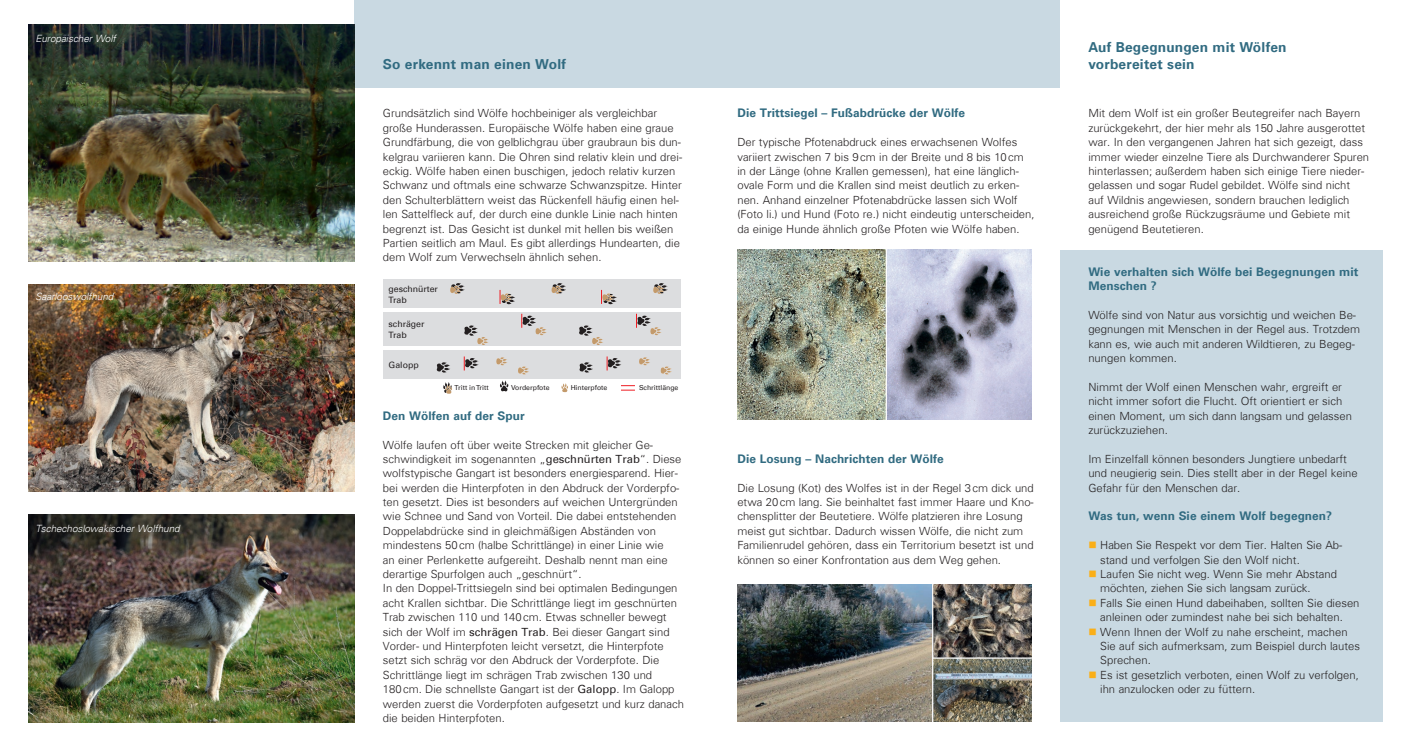
<style>
.page{position:relative;width:1411px;height:745px;background:#fff}
.page>*{position:absolute;margin:0;border:0;box-sizing:border-box;transform-origin:0 0}
.HL_Kopfzeile{font:700 13.75px/16.9px "Univers Com 65";letter-spacing:.015em;color:#316b81}
.Zwischen_HL{font:700 11.88px/14.4px "Univers Com 65";letter-spacing:.005em;color:#316b81}
.Fließtext{font:300 11.25px/14.4px "Univers Com 45";color:#231f20}
.BU{font:italic 300 10px "Univers Com 45";letter-spacing:-.01em;color:#fff}
.t1{font:8.75px/10.5px "Univers Com 55 Roman";color:#231f20}
.t2{font:6.88px "Univers Com 55 Roman";color:#231f20}
.s1{font-family:"Univers Com 55 Roman";font-weight:400}
.s2{color:#faaf18}
</style>
<div class="page">
<div style="left:1059px;top:250px;width:323px;height:471px;background:#c9d9e2"></div>
<div style="left:354px;top:0;width:705px;height:88px;background:#c9d9e2"></div>
<img style="left:28px;top:25px;width:326px;height:236px">
<img style="left:28px;top:284px;width:326px;height:207px">
<img style="left:28px;top:514px;width:326px;height:207px">
<div style="left:383px;top:279px;width:297px;height:29px;background:#dcdddf"></div>
<div style="left:383px;top:312px;width:297px;height:33px;background:#dcdddf"></div>
<div style="left:383px;top:350px;width:297px;height:28px;background:#dcdddf"></div>
<svg style="left:500px;top:380px;width:8px;height:11px"></svg>
<svg style="left:561px;top:383px;width:7px;height:9px"></svg>
<svg style="left:621px;top:385px;width:14px;height:5px"></svg>
<svg style="left:443px;top:382px;width:9px;height:11px"></svg>
<svg style="left:450px;top:283px;width:14px;height:11px"></svg>
<svg style="left:551px;top:283px;width:15px;height:11px"></svg>
<svg style="left:653px;top:283px;width:14px;height:11px"></svg>
<svg style="left:464px;top:325px;width:24px;height:20px"></svg>
<svg style="left:521px;top:313px;width:25px;height:22px"></svg>
<svg style="left:579px;top:325px;width:24px;height:20px"></svg>
<svg style="left:636px;top:313px;width:25px;height:22px"></svg>
<svg style="left:436px;top:362px;width:14px;height:10px"></svg>
<svg style="left:496px;top:357px;width:11px;height:8px"></svg>
<svg style="left:464px;top:356px;width:14px;height:14px"></svg>
<svg style="left:518px;top:366px;width:11px;height:8px"></svg>
<svg style="left:579px;top:362px;width:14px;height:10px"></svg>
<svg style="left:639px;top:357px;width:11px;height:8px"></svg>
<svg style="left:606px;top:356px;width:15px;height:14px"></svg>
<svg style="left:660px;top:366px;width:11px;height:8px"></svg>
<svg style="left:499px;top:290px;width:16px;height:14px"></svg>
<svg style="left:601px;top:290px;width:15px;height:14px"></svg>
<img style="left:737px;top:249px;width:294px;height:170px">
<img style="left:737px;top:584px;width:195px;height:137px">
<img style="left:933px;top:584px;width:98px;height:137px">
<hr style="left:885px;top:247px;width:1px;height:175px;background:#fff">
<hr style="left:932px;top:657px;width:99px;height:1px;background:#fff">
<p class="BU" style="left:35px;top:32px;width:82px">Europäischer Wolf</p>
<p class="BU" style="left:35px;top:290px;width:79px">Saarlooswolfhund</p>
<p class="BU" style="left:35px;top:522px;width:146px">Tschechoslowakischer Wolfhund</p>
<h1 class="HL_Kopfzeile" style="left:383px;top:56px;width:185px">So erkennt man einen Wolf</h1>
<p class="Fließtext" style="left:383px;top:106px;width:301px">Grundsätzlich sind Wölfe hochbeiniger als vergleichbar große Hunderassen. Europäische Wölfe haben eine graue Grundfärbung, die von gelblichgrau über graubraun bis dun&shy;kelgrau variieren kann. Die Ohren sind relativ klein und drei&shy;eckig. Wölfe haben einen buschigen, jedoch relativ kurzen Schwanz und oftmals eine schwarze Schwanzspitze. Hinter den Schulterblättern weist das Rückenfell häufig einen hel&shy;len Sattelfleck auf, der durch eine dunkle Linie nach hinten begrenzt ist. Das Gesicht ist dunkel mit hellen bis weißen Partien seitlich am Maul. Es gibt allerdings Hundearten, die dem Wolf zum Verwechseln ähnlich sehen.</p>
<p class="t1" style="left:388px;top:284px;width:51px">geschnürter<br>Trab</p>
<p class="t1" style="left:388px;top:318px;width:37px">schräger<br>Trab</p>
<p class="t1" style="left:388px;top:359px;width:32px">Galopp</p>
<p class="t2" style="left:454px;top:383px;width:36px">Tritt in Tritt</p>
<p class="t2" style="left:511px;top:383px;width:40px">Vorderpfote</p>
<p class="t2" style="left:570px;top:383px;width:38px">Hinterpfote</p>
<p class="t2" style="left:639px;top:383px;width:41px">Schrittlänge</p>
<h2 class="Zwischen_HL" style="left:383px;top:408px;width:143px">Den Wölfen auf der Spur</h2>
<p class="Fließtext" style="left:383px;top:437px;width:300px">Wölfe laufen oft über weite Strecken mit gleicher Ge&shy;schwindigkeit im sogenannten „<span class="s1">geschnürten Trab</span>“. Diese wolfstypische Gangart ist besonders energiesparend. Hier&shy;bei werden die Hinterpfoten in den Abdruck der Vorderpfo&shy;ten gesetzt. Dies ist besonders auf weichen Untergründen wie Schnee und Sand von Vorteil. Die dabei entstehenden Doppelabdrücke sind in gleichmäßigen Abständen von mindestens 50cm (halbe Schrittlänge) in einer Linie wie<br>an einer Perlenkette aufgereiht. Deshalb nennt man eine derartige Spurfolgen auch „geschnürt“.</p>
<p class="Fließtext" style="left:383px;top:581px;width:303px">In den Doppel-Trittsiegeln sind bei optimalen Bedingungen acht Krallen sichtbar. Die Schrittlänge liegt im geschnürten Trab zwischen 110 und 140cm. Etwas schneller bewegt sich der Wolf im <span class="s1">schrägen Trab</span>. Bei dieser Gangart sind Vorder- und Hinterpfoten leicht versetzt, die Hinterpfote setzt sich schräg vor den Abdruck der Vorderpfote. Die Schrittlänge liegt im schrägen Trab zwischen 130 und 180cm. Die schnellste Gangart ist der <span class="s1">Galopp</span>. Im Galopp werden zuerst die Vorderpfoten aufgesetzt und kurz danach die beiden Hinterpfoten.</p>
<h2 class="Zwischen_HL" style="left:737px;top:106px;width:229px">Die Trittsiegel – Fußabdrücke der Wölfe</h2>
<p class="Fließtext" style="left:737px;top:135px;width:299px">Der typische Pfotenabdruck eines erwachsenen Wolfes variiert zwischen 7 bis 9cm in der Breite und 8 bis 10cm in der Länge (ohne Krallen gemessen), hat eine länglich&shy;ovale Form und die Krallen sind meist deutlich zu erken&shy;nen. Anhand einzelner Pfotenabdrücke lassen sich Wolf (Foto li.) und Hund (Foto re.) nicht eindeutig unterscheiden, da einige Hunde ähnlich große Pfoten wie Wölfe haben.</p>
<h2 class="Zwischen_HL" style="left:737px;top:451px;width:208px">Die Losung – Nachrichten der Wölfe</h2>
<p class="Fließtext" style="left:737px;top:480px;width:298px">Die Losung (Kot) des Wolfes ist in der Regel 3cm dick und etwa 20cm lang. Sie beinhaltet fast immer Haare und Kno&shy;chensplitter der Beutetiere. Wölfe platzieren ihre Losung meist gut sichtbar. Dadurch wissen Wölfe, die nicht zum Familienrudel gehören, dass ein Territorium besetzt ist und können so einer Konfrontation aus dem Weg gehen.</p>
<h1 class="HL_Kopfzeile" style="left:1088px;top:39px;width:200px">Auf Begegnungen mit Wölfen vorbereitet sein</h1>
<p class="Fließtext" style="left:1088px;top:106px;width:282px">Mit dem Wolf ist ein großer Beutegreifer nach Bayern zurückgekehrt, der hier mehr als 150 Jahre ausgerottet war. In den vergangenen Jahren hat sich gezeigt, dass immer wieder einzelne Tiere als Durchwanderer Spuren hinterlassen; außerdem haben sich einige Tiere nieder&shy;gelassen und sogar Rudel gebildet. Wölfe sind nicht<br>auf Wildnis angewiesen, sondern brauchen lediglich ausreichend große Rückzugsräume und Gebiete mit genügend Beutetieren.</p>
<h2 class="Zwischen_HL" style="left:1088px;top:264px;width:271px">Wie verhalten sich Wölfe bei Begegnungen mit<br>Menschen ?</h2>
<p class="Fließtext" style="left:1088px;top:307px;width:273px">Wölfe sind von Natur aus vorsichtig und weichen Be&shy;gegnungen mit Menschen in der Regel aus. Trotzdem kann es, wie auch mit anderen Wildtieren, zu Begeg&shy;nungen kommen.</p>
<p class="Fließtext" style="left:1088px;top:379px;width:265px">Nimmt der Wolf einen Menschen wahr, ergreift er nicht immer sofort die Flucht. Oft orientiert er sich einen Moment, um sich dann langsam und gelassen zurückzuziehen.</p>
<p class="Fließtext" style="left:1088px;top:451px;width:271px">Im Einzelfall können besonders Jungtiere unbedarft und neugierig sein. Dies stellt aber in der Regel keine<br>Gefahr für den Menschen dar.</p>
<h2 class="Zwischen_HL" style="left:1088px;top:509px;width:245px">Was tun, wenn Sie einem Wolf begegnen?</h2>
<p class="Fließtext" style="left:1100px;top:537px;width:243px;text-indent:-12px"><span class="s2">■</span> Haben Sie Respekt vor dem Tier. Halten Sie Ab&shy;stand und verfolgen Sie den Wolf nicht.</p>
<p class="Fließtext" style="left:1100px;top:566px;width:238px;text-indent:-12px"><span class="s2">■</span> Laufen Sie nicht weg. Wenn Sie mehr Abstand möchten, ziehen Sie sich langsam zurück.</p>
<p class="Fließtext" style="left:1088px;top:595px;width:273px;text-align:center"><span class="s2">■</span> Falls Sie einen Hund dabeihaben, sollten Sie diesen anleinen oder zumindest nahe bei sich behalten.</p>
<p class="Fließtext" style="left:1100px;top:624px;width:261px;text-indent:-12px"><span class="s2">■</span> Wenn Ihnen der Wolf zu nahe erscheint, machen<br>Sie auf sich aufmerksam, zum Beispiel durch lautes<br>Sprechen.</p>
<p class="Fließtext" style="left:1100px;top:667px;width:260px;text-indent:-12px"><span class="s2">■</span> Es ist gesetzlich verboten, einen Wolf zu verfolgen, ihn anzulocken oder zu füttern.</p>
</div>
